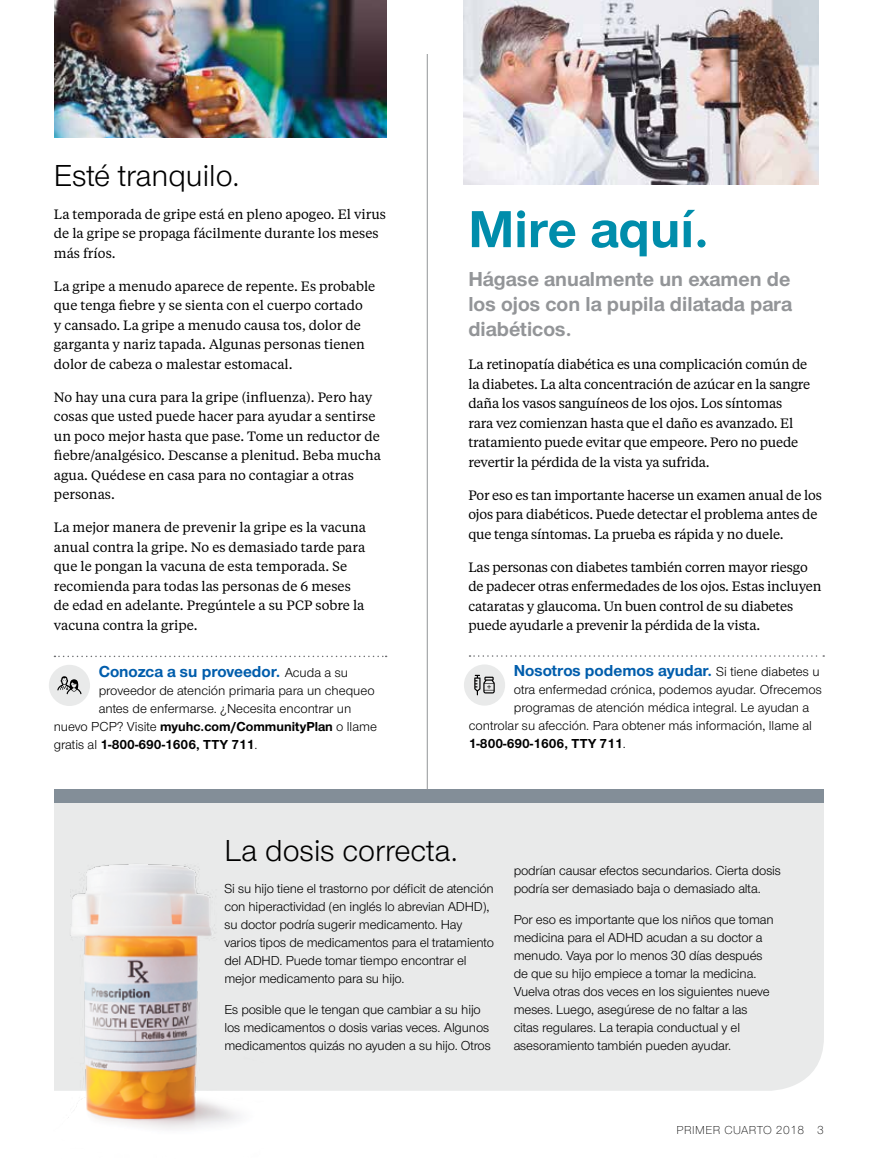
<style>
.page{position:relative;width:878px;height:1161px;background:#fff}
.page>*{position:absolute;margin:0;border:0;box-sizing:border-box;transform-origin:0 0}
.t1{font:700 54px "UHC Sans";color:#008dab}
.t2{font:31.5px "UHC Sans";color:#000}
.t3{font:700 21px/25.2px "UHC Sans";color:#939598;text-align:justify}
.t4{font:700 16.5px "UHC Sans";color:#005dac}
.t5{font:13.5px/19.5px "UHC Serif Text";color:#000}
.t6{font:13.5px/18px "UHC Sans";letter-spacing:-.01em;color:#000}
.t7{font:700 13.5px "UHC Sans";color:#000}
.t8{font:300 12px "UHC Sans";letter-spacing:.04em;color:#000}
.s1{font-weight:400;font-size:13.5px;color:#000}
.s2{font-weight:400}
</style>
<div class="page">
<div style="left:54px;top:803px;width:770px;height:288px;background:#e9eaea"></div>
<div style="left:54px;top:790px;width:770px;height:13px;background:#838e98"></div>
<hr style="left:427px;top:54px;width:1px;height:736px;background:#939598">
<img style="left:54px;top:0;width:332px;height:138px">
<svg style="left:54px;top:656px;width:332px;height:1px"></svg>
<div style="left:49px;top:665px;width:41px;height:41px;background:#e9eaea;border-radius:50%"></div>
<svg style="left:57px;top:676px;width:25px;height:18px"></svg>
<svg style="left:469px;top:655px;width:355px;height:2px"></svg>
<div style="left:464px;top:664px;width:41px;height:42px;background:#e9eaea;border-radius:50%"></div>
<svg style="left:474px;top:675px;width:20px;height:20px"></svg>
<img style="left:464px;top:0;width:354px;height:184px">
<img style="left:54px;top:848px;width:209px;height:282px">
<h2 class="t2" style="left:54px;top:155px;width:187px">Esté tranquilo.</h2>
<p class="t5" style="left:54px;top:204px;width:333px">La temporada de gripe está en pleno apogeo. El virus de la gripe se propaga fácilmente durante los meses más fríos.</p>
<p class="t5" style="left:54px;top:276px;width:323px">La gripe a menudo aparece de repente. Es probable que tenga fiebre y se sienta con el cuerpo cortado<br>y cansado. La gripe a menudo causa tos, dolor de garganta y nariz tapada. Algunas personas tienen dolor de cabeza o malestar estomacal.</p>
<p class="t5" style="left:54px;top:387px;width:328px">No hay una cura para la gripe (influenza). Pero hay cosas que usted puede hacer para ayudar a sentirse un poco mejor hasta que pase. Tome un reductor de fiebre/analgésico. Descanse a plenitud. Beba mucha agua. Quédese en casa para no contagiar a otras personas.</p>
<p class="t5" style="left:54px;top:517px;width:314px">La mejor manera de prevenir la gripe es la vacuna anual contra la gripe. No es demasiado tarde para que le pongan la vacuna de esta temporada. Se recomienda para todas las personas de 6 meses de edad en adelante. Pregúntele a su PCP sobre la vacuna contra la gripe.</p>
<p class="t4" style="left:99px;top:660px;width:251px">Conozca a su proveedor. <span class="s1">Acuda a su</span></p>
<p class="t6" style="left:99px;top:681px;width:277px">proveedor de atención primaria para un chequeo</p>
<p class="t6" style="left:99px;top:699px;width:254px">antes de enfermarse. ¿Necesita encontrar un</p>
<p class="t7" style="left:54px;top:717px;width:325px"><span class="s2">nuevo PCP? Visite</span> myuhc.com/CommunityPlan <span class="s2">o llame</span></p>
<p class="t7" style="left:54px;top:735px;width:205px"><span class="s2">gratis al</span> 1-800-690-1606, TTY 711<span class="s2">.</span></p>
<h1 class="t1" style="left:468px;top:193px;width:242px">Mire aquí.</h1>
<h3 class="t3" style="left:468px;top:266px;width:325px">Hágase anualmente un examen de los ojos con la pupila dilatada para diabéticos.</h3>
<p class="t5" style="left:468px;top:354px;width:343px">La retinopatía diabética es una complicación común de la diabetes. La alta concentración de azúcar en la sangre daña los vasos sanguíneos de los ojos. Los síntomas rara vez comienzan hasta que el daño es avanzado. El tratamiento puede evitar que empeore. Pero no puede revertir la pérdida de la vista ya sufrida.</p>
<p class="t5" style="left:468px;top:485px;width:355px">Por eso es tan importante hacerse un examen anual de los ojos para diabéticos. Puede detectar el problema antes de que tenga síntomas. La prueba es rápida y no duele.</p>
<p class="t5" style="left:468px;top:557px;width:354px">Las personas con diabetes también corren mayor riesgo de padecer otras enfermedades de los ojos. Estas incluyen cataratas y glaucoma. Un buen control de su diabetes puede ayudarle a prevenir la pérdida de la vista.</p>
<p class="t4" style="left:513px;top:660px;width:307px">Nosotros podemos ayudar. <span class="s1">Si tiene diabetes u</span></p>
<p class="t6" style="left:513px;top:680px;width:310px">otra enfermedad crónica, podemos ayudar. Ofrecemos</p>
<p class="t6" style="left:513px;top:698px;width:297px">programas de atención médica integral. Le ayudan a</p>
<p class="t6" style="left:469px;top:716px;width:344px">controlar su afección. Para obtener más información, llame al</p>
<p class="t7" style="left:469px;top:735px;width:159px">1-800-690-1606, TTY 711<span class="s2">.</span></p>
<h2 class="t2" style="left:224px;top:830px;width:235px">La dosis correcta.</h2>
<p class="t6" style="left:224px;top:879px;width:271px">Si su hijo tiene el trastorno por déficit de atención con hiperactividad (en inglés lo abrevian ADHD), su doctor podría sugerir medicamento. Hay varios tipos de medicamentos para el tratamiento del ADHD. Puede tomar tiempo encontrar el mejor medicamento para su hijo.</p>
<p class="t6" style="left:224px;top:1000px;width:268px">Es posible que le tengan que cambiar a su hijo los medicamentos o dosis varias veces. Algunos medicamentos quizás no ayuden a su hijo. Otros</p>
<p class="t6" style="left:513px;top:861px;width:269px">podrían causar efectos secundarios. Cierta dosis podría ser demasiado baja o demasiado alta.</p>
<p class="t6" style="left:513px;top:910px;width:261px">Por eso es importante que los niños que toman medicina para el ADHD acudan a su doctor a menudo. Vaya por lo menos 30 días después de que su hijo empiece a tomar la medicina.<br>Vuelva otras dos veces en los siguientes nueve meses. Luego, asegúrese de no faltar a las citas regulares. La terapia conductual y el asesoramiento también pueden ayudar.</p>
<p class="t8" style="left:676px;top:1122px;width:149px">PRIMER CUARTO 2018 3</p>
</div>
